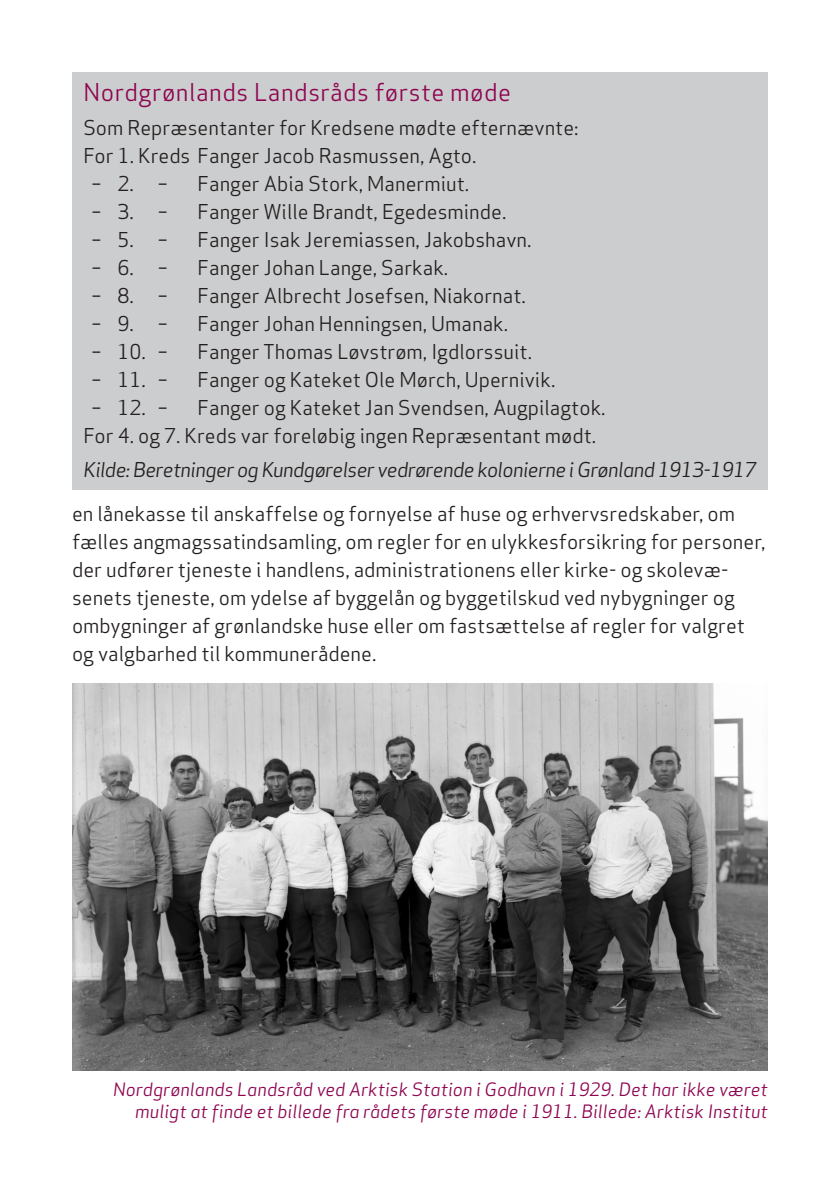
<style>
.page{position:relative;width:840px;height:1191px;background:#fff}
.page>*{position:absolute;margin:0;border:0;box-sizing:border-box;transform-origin:0 0}
.Overskrift_små_bogst{font:24px "Apex Sans";letter-spacing:.02em;color:#8e0451}
.Brød{font:20px/28px "Apex Sans";color:#231f20}
.Brød-2{font:italic 20px "Apex Sans";letter-spacing:-.03em;color:#231f20}
.Billedtekst{font:italic 18px/22px "Apex Sans";color:#8e0451;text-align:right}
</style>
<div class="page">
<div style="left:72px;top:72px;width:695px;height:417px;background:#cccdce"></div>
<img style="left:72px;top:683px;width:695px;height:388px">
<p class="Overskrift_små_bogst" style="left:83px;top:73px;width:429px">Nordgrønlands Landsråds første møde</p>
<p class="Brød" style="left:83px;top:112px;width:496px">Som Repræsentanter for Kredsene mødte efternævnte:</p>
<p class="Brød" style="left:83px;top:140px;width:394px">For 1. Kreds Fanger Jacob Rasmussen, Agto.</p>
<p class="Brød" style="left:91px;top:168px;width:78px">– 2. –</p>
<p class="Brød" style="left:197px;top:168px;width:273px">Fanger Abia Stork, Manermiut.</p>
<p class="Brød" style="left:91px;top:196px;width:78px">– 3. –</p>
<p class="Brød" style="left:197px;top:196px;width:310px">Fanger Wille Brandt, Egedesminde.</p>
<p class="Brød" style="left:91px;top:224px;width:78px">– 5. –</p>
<p class="Brød" style="left:197px;top:224px;width:335px">Fanger Isak Jeremiassen, Jakobshavn.</p>
<p class="Brød" style="left:91px;top:252px;width:78px">– 6. –</p>
<p class="Brød" style="left:197px;top:252px;width:252px">Fanger Johan Lange, Sarkak.</p>
<p class="Brød" style="left:91px;top:280px;width:78px">– 8. –</p>
<p class="Brød" style="left:197px;top:280px;width:329px">Fanger Albrecht Josefsen, Niakornat.</p>
<p class="Brød" style="left:91px;top:308px;width:78px">– 9. –</p>
<p class="Brød" style="left:197px;top:308px;width:312px">Fanger Johan Henningsen, Umanak.</p>
<p class="Brød" style="left:91px;top:336px;width:78px">– 10. –</p>
<p class="Brød" style="left:197px;top:336px;width:336px">Fanger Thomas Løvstrøm, Igdlorssuit.</p>
<p class="Brød" style="left:91px;top:364px;width:78px">– 11. –</p>
<p class="Brød" style="left:197px;top:364px;width:359px">Fanger og Kateket Ole Mørch, Upernivik.</p>
<p class="Brød" style="left:91px;top:392px;width:78px">– 12. –</p>
<p class="Brød" style="left:197px;top:392px;width:409px">Fanger og Kateket Jan Svendsen, Augpilagtok.</p>
<p class="Brød" style="left:83px;top:420px;width:514px">For 4. og 7. Kreds var foreløbig ingen Repræsentant mødt.</p>
<p class="Brød-2" style="left:83px;top:453px;width:674px">Kilde: Beretninger og Kundgørelser vedrørende kolonierne i Grønland 1913-1917</p>
<p class="Brød" style="left:72px;top:498px;width:694px">en lånekasse til anskaffelse og fornyelse af huse og erhvervsredskaber, om fælles angmagssatindsamling, om regler for en ulykkesforsikring for personer, der udfører tjeneste i handlens, administrationens eller kirke- og skolevæ&shy;senets tjeneste, om ydelse af byggelån og byggetilskud ved nybygninger og ombygninger af grønlandske huse eller om fastsættelse af regler for valgret og valgbarhed til kommunerådene.</p>
<p class="Billedtekst" style="left:113px;top:1076px;width:656px">Nordgrønlands Landsråd ved Arktisk Station i Godhavn i 1929. Det har ikke været muligt at finde et billede fra rådets første møde i 1911. Billede: Arktisk Institut</p>
</div>
